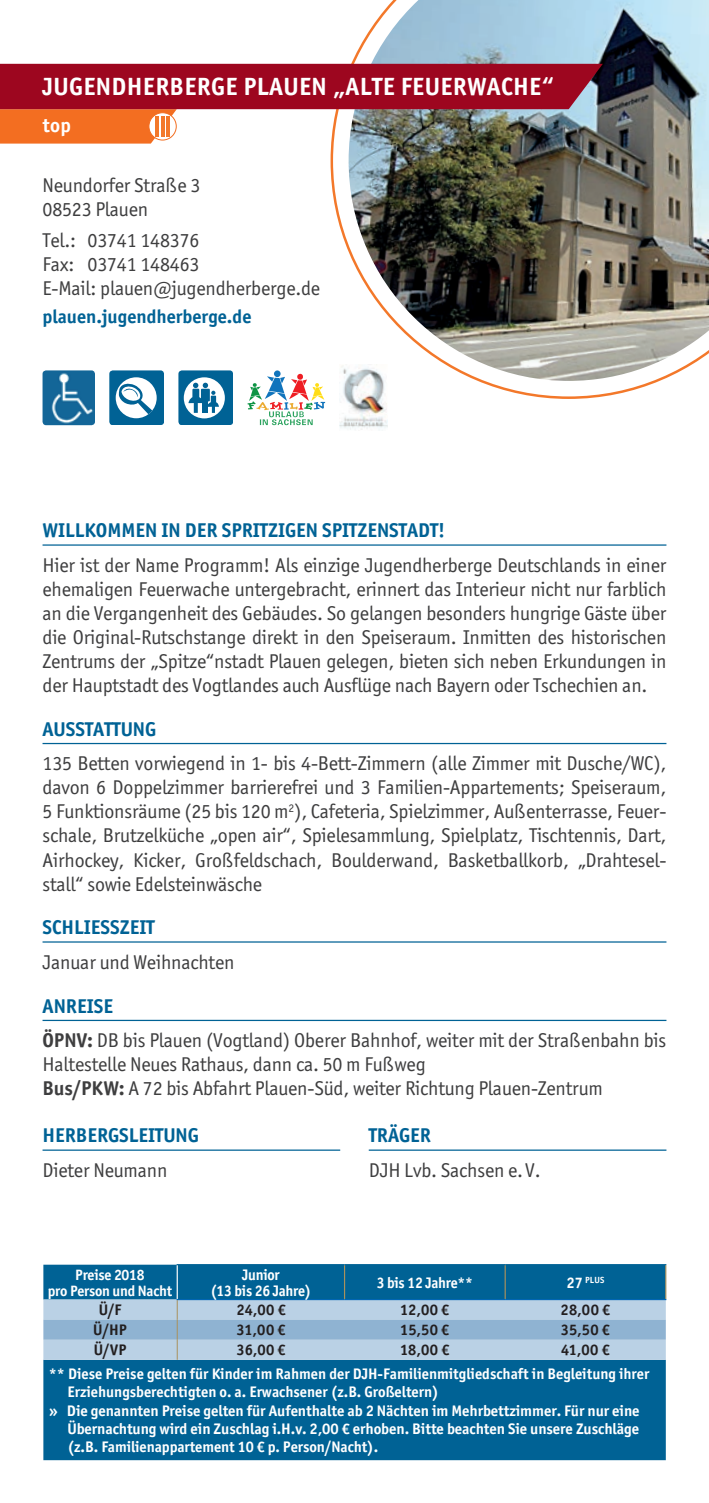
<style>
.page{position:relative;width:709px;height:1503px;background:#fff}
.page>*{position:absolute;margin:0;border:0;box-sizing:border-box;transform-origin:0 0}
.t1{font:700 25px "Officina Sans ITC";letter-spacing:.015em;color:#fff}
.t2{font:20px/24px "Officina Sans ITC Boo";letter-spacing:-.01em;color:#3e3e3f}
.t3{font:700 20px "Officina Sans ITC";color:#006295}
.t4{font:700 20px "Officina Sans ITC";color:#fff}
.t5{font:700 19px "Officina Sans ITC";color:#006295}
.t6{font:700 15.25px "Officina Sans ITC";letter-spacing:-.005em;color:#fff}
.t7{font:700 15.25px "Officina Sans ITC";letter-spacing:.015em;color:#231f20}
.t8{font:700 15.25px/16px "Officina Sans ITC";letter-spacing:-.005em;color:#fff;text-align:center;scale:.95 1}
.t9{font:700 15px/16px "Officina Sans ITC";letter-spacing:-.015em;color:#fff;text-align:center}
.t10{font:700 9px "Officina Sans ITC";color:#fff}
.s1{font-family:"Officina Sans ITC";font-weight:700}
.s2{font-size:15.25px}
</style>
<div class="page">
<svg style="left:330px;top:63px;width:329px;height:336px"></svg>
<hr style="left:43px;top:544px;width:623px;height:1px;background:#006295">
<hr style="left:43px;top:743px;width:623px;height:1px;background:#006295">
<hr style="left:43px;top:941px;width:623px;height:1px;background:#006295">
<hr style="left:43px;top:1019px;width:623px;height:2px;background:#006295">
<hr style="left:43px;top:1149px;width:297px;height:1px;background:#006295">
<hr style="left:369px;top:1149px;width:297px;height:1px;background:#006295">
<img style="left:348px;top:0;width:361px;height:381px">
<svg style="left:0;top:64px;width:603px;height:80px;background:#ab4b4f"></svg>
<img style="left:339px;top:365px;width:48px;height:65px">
<svg style="left:247px;top:370px;width:78px;height:56px"></svg>
<svg style="left:178px;top:370px;width:55px;height:55px"></svg>
<div style="left:201px;top:389px;width:9px;height:12px;background:#006295"></div>
<div style="left:202px;top:398px;width:6px;height:15px;background:#006295"></div>
<svg style="left:109px;top:370px;width:55px;height:55px"></svg>
<img style="left:43px;top:370px;width:52px;height:55px">
<div style="left:43px;top:1264px;width:623px;height:196px;background:#006295"></div>
<svg style="left:43px;top:1299px;width:623px;height:60px;background:#abc6de"></svg>
<hr style="left:177px;top:1264px;width:167px;height:1px;background:#006295">
<hr style="left:344px;top:1264px;width:161px;height:1px;background:#006295">
<hr style="left:505px;top:1264px;width:161px;height:1px;background:#006295">
<hr style="left:177px;top:1265px;width:1px;height:33px;background:#fff">
<hr style="left:344px;top:1265px;width:1px;height:33px;background:#a9915d">
<hr style="left:504px;top:1265px;width:2px;height:33px;background:#a9915d">
<hr style="left:665px;top:1265px;width:1px;height:33px;background:#a9915d">
<hr style="left:177px;top:1298px;width:167px;height:2px;background:#0166b3">
<hr style="left:344px;top:1298px;width:161px;height:2px;background:#0166b3">
<hr style="left:505px;top:1298px;width:161px;height:2px;background:#0166b3">
<p class="t1" style="left:43px;top:71px;width:513px">JUGENDHERBERGE PLAUEN „ALTE FEUERWACHE“</p>
<p class="t4" style="left:43px;top:113px;width:30px">top</p>
<p class="t2" style="left:43px;top:173px;width:159px">Neundorfer Straße 3<br>08523 Plauen</p>
<p class="t2" style="left:43px;top:228px;width:279px">Tel.: 03741 148376<br>Fax: 03741 148463<br>E-Mail: plauen@jugendherberge.de</p>
<p class="t5" style="left:43px;top:305px;width:210px">plauen.jugendherberge.de</p>
<p class="t3" style="left:43px;top:518px;width:404px">WILLKOMMEN IN DER SPRITZIGEN SPITZENSTADT!</p>
<p class="t2" style="left:43px;top:553px;width:625px;text-align:justify">Hier ist der Name Programm! Als einzige Jugendherberge Deutschlands in einer ehemaligen Feuerwache untergebracht, erinnert das Interieur nicht nur farblich an die Vergangenheit des Gebäudes. So gelangen besonders hungrige Gäste über die Original-Rutschstange direkt in den Speiseraum. Inmitten des historischen Zentrums der „Spitze“nstadt Plauen gelegen, bieten sich neben Erkundungen in der Hauptstadt des Vogtlandes auch Ausflüge nach Bayern oder Tschechien an.</p>
<p class="t3" style="left:43px;top:716px;width:115px">AUSSTATTUNG</p>
<p class="t2" style="left:43px;top:751px;width:625px;text-align:justify">135 Betten vorwiegend in 1- bis 4-Bett-Zimmern (alle Zimmer mit Dusche/WC), davon 6 Doppelzimmer barrierefrei und 3 Familien-Appartements; Speiseraum, 5 Funktionsräume (25 bis 120 m<sup>2</sup>), Cafeteria, Spielzimmer, Außenterrasse, Feuer&shy;schale, Brutzelküche „open air“, Spielesammlung, Spielplatz, Tischtennis, Dart, Airhockey, Kicker, Großfeldschach, Boulderwand, Basketballkorb, „Drahtesel&shy;stall“ sowie Edelsteinwäsche</p>
<p class="t3" style="left:43px;top:915px;width:113px">SCHLIESSZEIT</p>
<p class="t2" style="left:43px;top:950px;width:193px">Januar und Weihnachten</p>
<p class="t3" style="left:43px;top:993px;width:72px">ANREISE</p>
<p class="t2" style="left:43px;top:1028px;width:625px"><span class="s1">ÖPNV:</span> DB bis Plauen (Vogtland) Oberer Bahnhof, weiter mit der Straßenbahn bis<br>Haltestelle Neues Rathaus, dann ca. 50 m Fußweg<br><span class="s1">Bus/PKW:</span> A 72 bis Abfahrt Plauen-Süd, weiter Richtung Plauen-Zentrum</p>
<p class="t3" style="left:43px;top:1123px;width:158px">HERBERGSLEITUNG</p>
<p class="t2" style="left:43px;top:1158px;width:126px">Dieter Neumann</p>
<p class="t3" style="left:369px;top:1123px;width:64px">TRÄGER</p>
<p class="t2" style="left:369px;top:1158px;width:173px">DJH Lvb. Sachsen e.V.</p>
<p class="t9" style="left:48px;top:1266px;width:126px">Preise 2018<br>pro Person und Nacht</p>
<p class="t8" style="left:210px;top:1266px;width:108px">Junior<br>(13 bis 26 Jahre)</p>
<p class="t8" style="left:377px;top:1274px;width:103px">3 bis 12 Jahre**</p>
<p class="t10" style="left:566px;top:1273px;width:39px"><span class="s2">27</span> PLUS</p>
<p class="t7" style="left:99px;top:1300px;width:24px">Ü/F</p>
<p class="t7" style="left:236px;top:1300px;width:51px">24,00 €</p>
<p class="t7" style="left:400px;top:1300px;width:51px">12,00 €</p>
<p class="t7" style="left:560px;top:1300px;width:51px">28,00 €</p>
<p class="t7" style="left:93px;top:1320px;width:35px">Ü/HP</p>
<p class="t7" style="left:236px;top:1320px;width:51px">31,00 €</p>
<p class="t7" style="left:400px;top:1320px;width:51px">15,50 €</p>
<p class="t7" style="left:561px;top:1320px;width:51px">35,50 €</p>
<p class="t7" style="left:94px;top:1340px;width:34px">Ü/VP</p>
<p class="t7" style="left:236px;top:1340px;width:51px">36,00 €</p>
<p class="t7" style="left:400px;top:1340px;width:51px">18,00 €</p>
<p class="t7" style="left:561px;top:1340px;width:50px">41,00 €</p>
<p class="t6" style="left:49px;top:1363px;width:602px">** Diese Preise gelten für Kinder im Rahmen der DJH-Familienmitgliedschaft in Begleitung ihrer</p>
<p class="t6" style="left:67px;top:1382px;width:373px">Erziehungsberechtigten o. a. Erwachsener (z.B. Großeltern)</p>
<p class="t6" style="left:49px;top:1400px;width:592px">» Die genannten Preise gelten für Aufenthalte ab 2 Nächten im Mehrbettzimmer. Für nur eine</p>
<p class="t6" style="left:67px;top:1419px;width:573px">Übernachtung wird ein Zuschlag i.H.v. 2,00 € erhoben. Bitte beachten Sie unsere Zuschläge</p>
<p class="t6" style="left:67px;top:1437px;width:312px">(z.B. Familienappartement 10 € p. Person/Nacht).</p>
</div>
